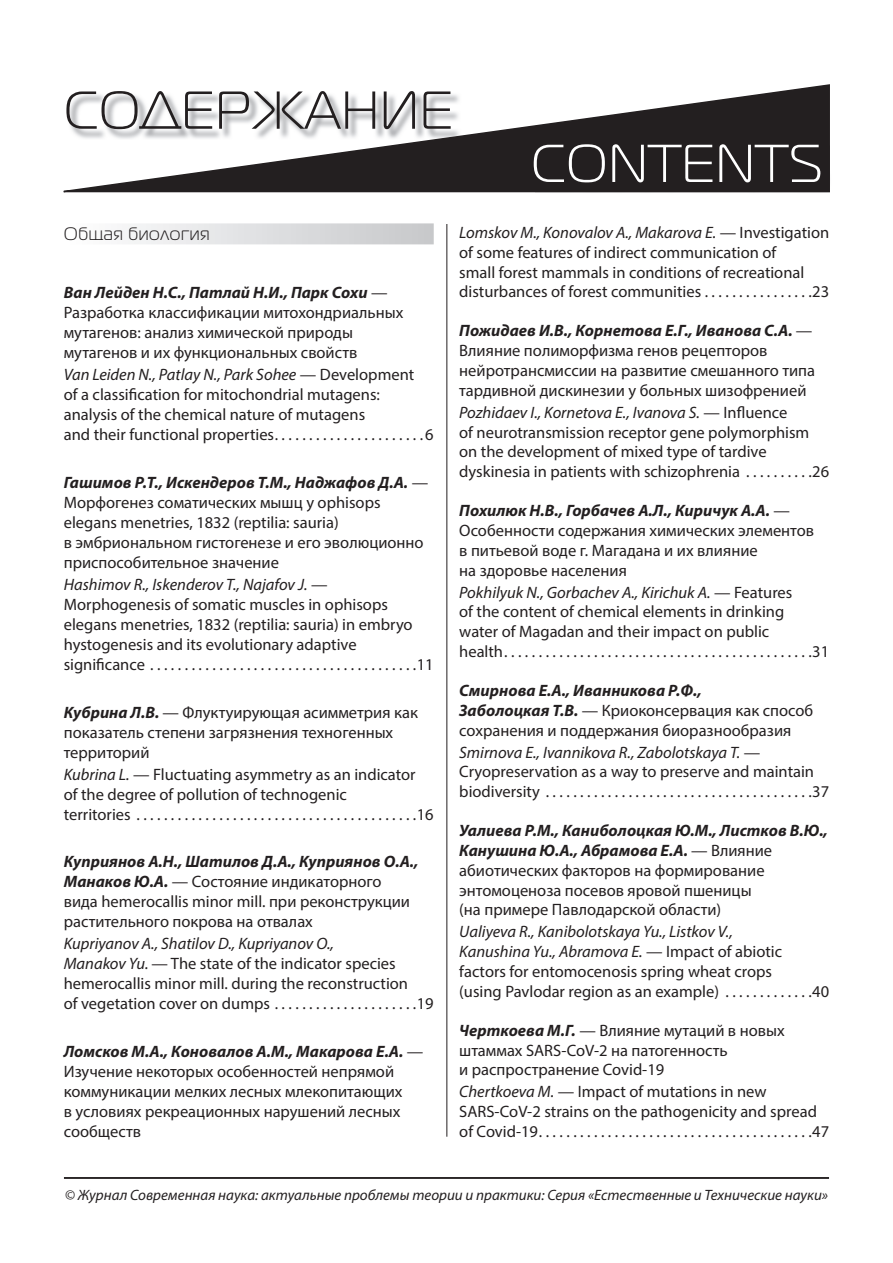
<style>
.page{position:relative;width:893px;height:1263px;background:#fff}
.page>*{position:absolute;margin:0;border:0;box-sizing:border-box;transform-origin:0 0}
.t1{font:53.25px "Magistral C";letter-spacing:.02em;color:#231f20}
.t2{font:53.25px "Magistral C";letter-spacing:.02em;color:#fff}
.t3{font:18px "Magistral C";letter-spacing:.04em;color:#231f20}
.t4{font:16.5px/19.8px "Myriad Pro";color:#231f20}
.t5{font:italic 15px "Myriad Pro";color:#231f20}
.s1{font-weight:700;font-style:italic}
.s2{font-style:italic}
</style>
<div class="page">
<hr style="left:446px;top:219px;width:1px;height:918px;background:#231f20">
<svg style="left:64px;top:84px;width:766px;height:108px"></svg>
<div style="left:535px;top:146px;width:294px;height:46px;background:#231f20"></div>
<div style="left:64px;top:223px;width:370px;height:21px;background:linear-gradient(to right,#fefeff,#c6c8ca)"></div>
<div style="left:436px;top:205px;width:20px;height:19px;background:#fff"></div>
<hr style="left:64px;top:1177px;width:765px;height:2px;background:#231f20">
<h1 class="t1" style="left:64px;top:82px;width:390px">СОДЕРЖАНИЕ</h1>
<h1 class="t2" style="left:531px;top:135px;width:293px">CONTENTS</h1>
<p class="t3" style="left:64px;top:224px;width:147px">Общая биология</p>
<p class="t4" style="left:64px;top:283px;width:341px"><span class="s1">Ван Лейден Н.С., Патлай Н.И., Парк Сохи</span> — Разработка классификации митохондриальных мутагенов: анализ химической природы мутагенов и их функциональных свойств</p>
<p class="t4" style="left:64px;top:365px;width:371px"><span class="s2">Van Leiden N., Patlay N., Park Sohee</span> — Development<br>of a classification for mitochondrial mutagens: analysis of the chemical nature of mutagens<br>and their functional properties. . . . . . . . . . . . . . . . . . . . . .6</p>
<p class="t4" style="left:64px;top:472px;width:366px"><span class="s1">Гашимов Р.Т., Искендеров Т.М., Наджафов Д.А.</span> — Морфогенез соматических мышц у ophisops elegans menetries, 1832 (reptilia: sauria)<br>в эмбриональном гистогенезе и его эволюционно приспособительное значение</p>
<p class="t4" style="left:64px;top:574px;width:371px"><span class="s2">Hashimov R., Iskenderov T., Najafov J.</span> — Morphogenesis of somatic muscles in ophisops elegans menetries, 1832 (reptilia: sauria) in embryo hystogenesis and its evolutionary adaptive significance . . . . . . . . . . . . . . . . . . . . . . . . . . . . . . . . . . . . . . .11</p>
<p class="t4" style="left:64px;top:702px;width:356px"><span class="s1">Кубрина Л.В.</span> — Флуктуирующая асимметрия как показатель степени загрязнения техногенных территорий</p>
<p class="t4" style="left:64px;top:764px;width:371px"><span class="s2">Kubrina L.</span> — Fluctuating asymmetry as an indicator<br>of the degree of pollution of technogenic<br>territories . . . . . . . . . . . . . . . . . . . . . . . . . . . . . . . . . . . . . . . . .16</p>
<p class="t4" style="left:64px;top:851px;width:356px"><span class="s1">Куприянов А.Н., Шатилов Д.А., Куприянов О.А., Манаков Ю.А.</span> — Состояние индикаторного вида hemerocallis minor mill. при реконструкции растительного покрова на отвалах</p>
<p class="t4" style="left:64px;top:933px;width:371px"><span class="s2">Kupriyanov A., Shatilov D., Kupriyanov O.,<br>Manakov Yu.</span> — The state of the indicator species hemerocallis minor mill. during the reconstruction<br>of vegetation cover on dumps . . . . . . . . . . . . . . . . . . . . .19</p>
<p class="t4" style="left:64px;top:1041px;width:361px"><span class="s1">Ломсков М.А., Коновалов А.М., Макарова Е.А.</span> — Изучение некоторых особенностей непрямой коммуникации мелких лесных млекопитающих<br>в условиях рекреационных нарушений лесных сообществ</p>
<p class="t4" style="left:459px;top:222px;width:371px"><span class="s2">Lomskov M., Konovalov A., Makarova E.</span> — Investigation of some features of indirect communication of<br>small forest mammals in conditions of recreational disturbances of forest communities . . . . . . . . . . . . . . . .23</p>
<p class="t4" style="left:459px;top:321px;width:357px"><span class="s1">Пожидаев И.В., Корнетова Е.Г., Иванова С.А.</span> — Влияние полиморфизма генов рецепторов нейротрансмиссии на развитие смешанного типа тардивной дискинезии у больных шизофренией</p>
<p class="t4" style="left:459px;top:402px;width:371px"><span class="s2">Pozhidaev I., Kornetova E., Ivanova S.</span> — Influence<br>of neurotransmission receptor gene polymorphism on the development of mixed type of tardive dyskinesia in patients with schizophrenia . . . . . . . . . .26</p>
<p class="t4" style="left:459px;top:500px;width:356px"><span class="s1">Похилюк Н.В., Горбачев А.Л., Киричук А.А.</span> — Особенности содержания химических элементов в питьевой воде г. Магадана и их влияние<br>на здоровье населения</p>
<p class="t4" style="left:459px;top:582px;width:371px"><span class="s2">Pokhilyuk N., Gorbachev А., Kirichuk А.</span> — Features<br>of the content of chemical elements in drinking<br>water of Magadan and their impact on public<br>health. . . . . . . . . . . . . . . . . . . . . . . . . . . . . . . . . . . . . . . . . . . . .31</p>
<p class="t4" style="left:459px;top:680px;width:355px"><span class="s1">Смирнова Е.А., Иванникова Р.Ф.,<br>Заболоцкая Т.В.</span> — Криоконсервация как способ сохранения и поддержания биоразнообразия</p>
<p class="t4" style="left:459px;top:742px;width:371px"><span class="s2">Smirnova E., Ivannikova R., Zabolotskaya T.</span> —<br>Cryopreservation as a way to preserve and maintain biodiversity . . . . . . . . . . . . . . . . . . . . . . . . . . . . . . . . . . . . . . .37</p>
<p class="t4" style="left:459px;top:820px;width:370px"><span class="s1">Уалиева Р.М., Каниболоцкая Ю.М., Листков В.Ю., Канушина Ю.А., Абрамова Е.А.</span> — Влияние абиотических факторов на формирование энтомоценоза посевов яровой пшеницы<br>(на примере Павлодарской области)</p>
<p class="t4" style="left:459px;top:922px;width:371px"><span class="s2">Ualiyeva R., Kanibolotskaya Yu., Listkov V.,<br>Kanushina Yu., Abramova E.</span> — Impact of abiotic factors for entomocenosis spring wheat crops<br>(using Pavlodar region as an example) . . . . . . . . . . . . .40</p>
<p class="t4" style="left:459px;top:1020px;width:327px"><span class="s1">Черткоева М.Г.</span> — Влияние мутаций в новых штаммах SARS-CoV-2 на патогенность<br>и распространение Covid-19</p>
<p class="t4" style="left:459px;top:1081px;width:371px"><span class="s2">Chertkoeva M.</span> — Impact of mutations in new<br>SARS-CoV-2 strains on the pathogenicity and spread of Covid-19. . . . . . . . . . . . . . . . . . . . . . . . . . . . . . . . . . . . . . . .47</p>
<p class="t5" style="left:65px;top:1186px;width:764px">© Журнал Современная наука: актуальные проблемы теории и практики: Серия «Естественные и Технические науки»</p>
</div>
